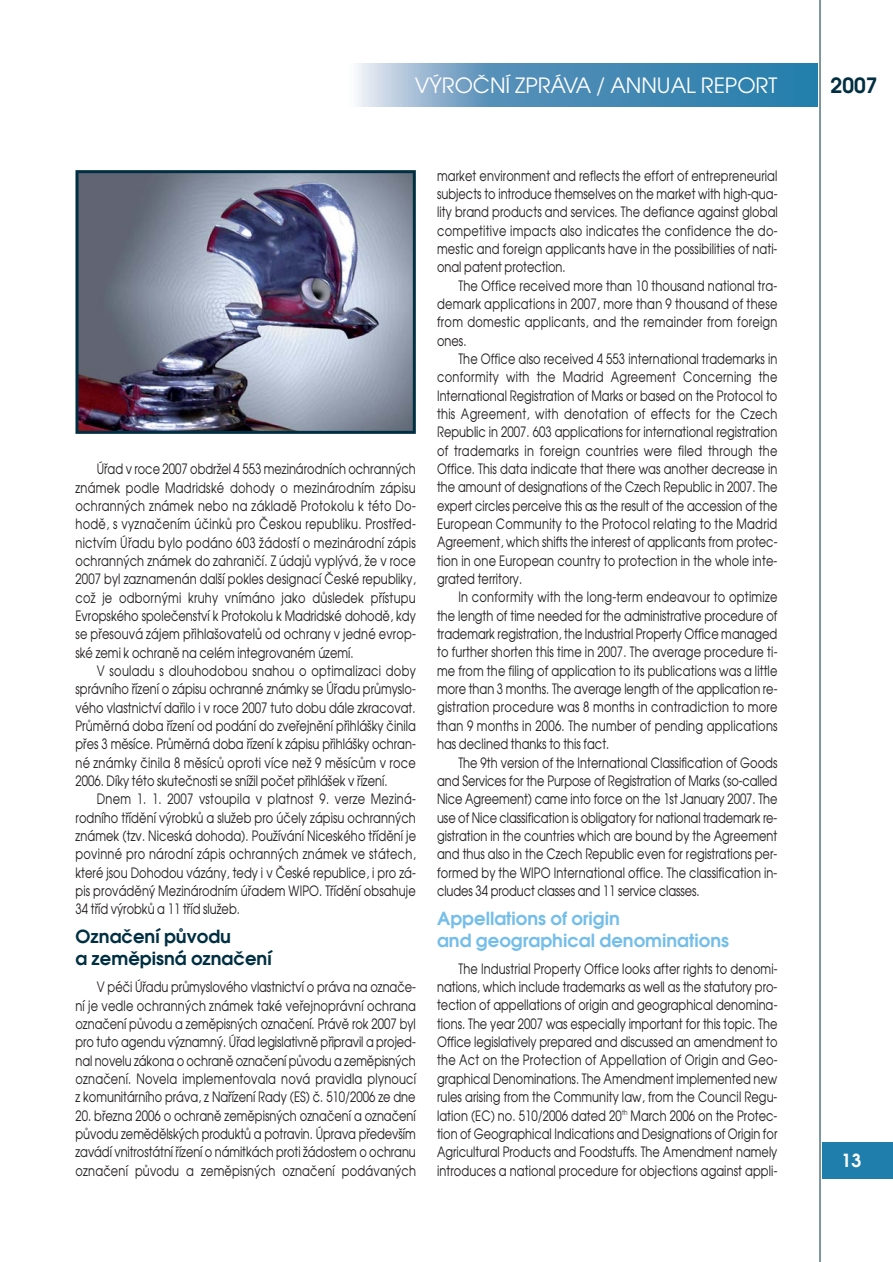
<style>
.page{position:relative;width:893px;height:1262px;background:#fff}
.page>*{position:absolute;margin:0;border:0;box-sizing:border-box;transform-origin:0 0}
.t1{font:21px "Avant Garde CE";color:#fff}
.t2{font:600 21px "Avant Garde CE";color:#002f42}
.t3{font:600 18px/21.9px "Avant Garde CE";color:#74bee9}
.t4{font:600 18px/21.9px "Avant Garde CE";color:#002f42}
.t5{font:600 18px "Avant Garde CE";color:#fff}
.t6{font:14.25px/18.3px "Avant Garde CE";letter-spacing:.01em;color:#231f20;text-align:justify;scale:.8 1}
</style>
<div class="page">
<hr style="left:819px;top:0;width:1px;height:1261px;background:#002f42">
<div style="left:822px;top:1142px;width:70px;height:36px;background:#1f7eac"></div>
<svg style="left:357px;top:64px;width:460px;height:42px;background:#5b96bc"></svg>
<img style="left:79px;top:174px;width:333px;height:256px">
<div style="left:75px;top:170px;width:341px;height:264px;border:3px solid #002f42"></div>
<h1 class="t1" style="left:415px;top:75px;width:364px">V¯ROâNÍ ZPRÁVA / ANNUAL REPORT</h1>
<h1 class="t2" style="left:830px;top:75px;width:49px">2007</h1>
<p class="t6" style="left:75px;top:461px;width:427px;text-indent:21px">Úfiad v roce 2007 obdrÏel 4 553 mezinárodních ochrann˘ch známek podle Madridské dohody o mezinárodním zápisu ochrann˘ch známek nebo na základû Protokolu k této Do&shy;hodû, s vyznaãením úãinkÛ pro âeskou republiku. Prostfied&shy;nictvím Úfiadu bylo podáno 603 Ïádostí o mezinárodní zápis ochrann˘ch známek do zahraniãí. Z údajÛ vypl˘vá, Ïe v roce 2007 byl zaznamenán dal‰í pokles designací âeské republiky, coÏ je odborn˘mi kruhy vnímáno jako dÛsledek pfiístupu Evropského spoleãenství k Protokolu k Madridské dohodû, kdy se pfiesouvá zájem pfiihla‰ovatelÛ od ochrany v jedné evrop&shy;ské zemi k ochranû na celém integrovaném území.</p>
<p class="t6" style="left:75px;top:662px;width:427px;text-indent:21px">V souladu s dlouhodobou snahou o optimalizaci doby správního fiízení o zápisu ochranné známky se Úfiadu prÛmyslo&shy;vého vlastnictví dafiilo i v roce 2007 tuto dobu dále zkracovat.<br>PrÛmûrná doba fiízení od podání do zvefiejnûní pfiihlá‰ky ãinila pfies 3 mûsíce. PrÛmûrná doba fiízení k zápisu pfiihlá‰ky ochran&shy;né známky ãinila 8 mûsícÛ oproti více neÏ 9 mûsícÛm v roce 2006. Díky této skuteãnosti se sníÏil poãet pfiihlá‰ek v fiízení.</p>
<p class="t6" style="left:75px;top:791px;width:427px;text-indent:21px">Dnem 1. 1. 2007 vstoupila v platnost 9. verze Meziná&shy;rodního tfiídûní v˘robkÛ a sluÏeb pro úãely zápisu ochrann˘ch známek (tzv. Niceská dohoda). PouÏívání Niceského tfiídûní je povinné pro národní zápis ochrann˘ch známek ve státech, které jsou Dohodou vázány, tedy i v âeské republice, i pro zá&shy;pis provádûn˘ Mezinárodním úfiadem WIPO. Tfiídûní obsahuje 34 tfiíd v˘robkÛ a 11 tfiíd sluÏeb.</p>
<p class="t4" style="left:75px;top:927px;width:198px">Oznaãení pÛvodu<br>a zemûpisná oznaãení</p>
<p class="t6" style="left:75px;top:978px;width:427px;text-indent:21px">V péãi Úfiadu prÛmyslového vlastnictví o práva na oznaãe&shy;ní je vedle ochrann˘ch známek také vefiejnoprávní ochrana oznaãení pÛvodu a zemûpisn˘ch oznaãení. Právû rok 2007 byl pro tuto agendu v˘znamn˘. Úfiad legislativnû pfiipravil a projed&shy;nal novelu zákona o ochranû oznaãení pÛvodu a zemûpisn˘ch oznaãení. Novela implementovala nová pravidla plynoucí z komunitárního práva, z Nafiízení Rady (ES) ã. 510/2006 ze dne</p>
<p class="t6" style="left:75px;top:1107px;width:427px">20. bfiezna 2006 o ochranû zemûpisn˘ch oznaãení a oznaãení pÛvodu zemûdûlsk˘ch produktÛ a potravin. Úprava pfiedev‰ím zavádí vnitrostátní fiízení o námitkách proti Ïádostem o ochranu oznaãení pÛvodu a zemûpisn˘ch oznaãení podávan˘ch</p>
<p class="t6" style="left:437px;top:167px;width:427px">market environment and reflects the effort of entrepreneurial subjects to introduce themselves on the market with high-qua&shy;lity brand products and services. The defiance against global competitive impacts also indicates the confidence the do&shy;mestic and foreign applicants have in the possibilities of nati&shy;onal patent protection.</p>
<p class="t6" style="left:437px;top:277px;width:427px;text-indent:21px">The Office received more than 10 thousand national tra&shy;demark applications in 2007, more than 9 thousand of these from domestic applicants, and the remainder from foreign ones.</p>
<p class="t6" style="left:437px;top:350px;width:427px;text-indent:21px">The Office also received 4 553 international trademarks in conformity with the Madrid Agreement Concerning the International Registration of Marks or based on the Protocol to this Agreement, with denotation of effects for the Czech Republic in 2007. 603 applications for international registration of trademarks in foreign countries were filed through the Office. This data indicate that there was another decrease in the amount of designations of the Czech Republic in 2007. The expert circles perceive this as the result of the accession of the European Community to the Protocol relating to the Madrid Agreement, which shifts the interest of applicants from protec&shy;tion in one European country to protection in the whole inte&shy;grated territory.</p>
<p class="t6" style="left:437px;top:589px;width:427px;text-indent:21px">In conformity with the long-term endeavour to optimize the length of time needed for the administrative procedure of trademark registration, the Industrial Property Office managed to further shorten this time in 2007. The average procedure ti&shy;me from the filing of application to its publications was a little more than 3 months. The average length of the application re&shy;gistration procedure was 8 months in contradiction to more than 9 months in 2006. The number of pending applications has declined thanks to this fact.</p>
<p class="t6" style="left:437px;top:754px;width:427px;text-indent:21px">The 9th version of the International Classification of Goods and Services for the Purpose of Registration of Marks (so-called Nice Agreement) came into force on the 1st January 2007. The use of Nice classification is obligatory for national trademark re&shy;gistration in the countries which are bound by the Agreement and thus also in the Czech Republic even for registrations per&shy;formed by the WIPO International office. The classification in&shy;cludes 34 product classes and 11 service classes.</p>
<p class="t3" style="left:437px;top:908px;width:293px">Appellations of origin<br>and geographical denominations</p>
<p class="t6" style="left:437px;top:960px;width:427px;text-indent:21px">The Industrial Property Office looks after rights to denomi&shy;nations, which include trademarks as well as the statutory pro&shy;tection of appellations of origin and geographical denomina&shy;tions. The year 2007 was especially important for this topic. The Office legislatively prepared and discussed an amendment to the Act on the Protection of Appellation of Origin and Geo&shy;graphical Denominations. The Amendment implemented new rules arising from the Community law, from the Council Regu&shy;lation (EC) no. 510/2006 dated 20<sup>th</sup> March 2006 on the Protec&shy;tion of Geographical Indications and Designations of Origin for Agricultural Products and Foodstuffs. The Amendment namely introduces a national procedure for objections against appli-</p>
<p class="t5" style="left:841px;top:1152px;width:22px">13</p>
</div>
